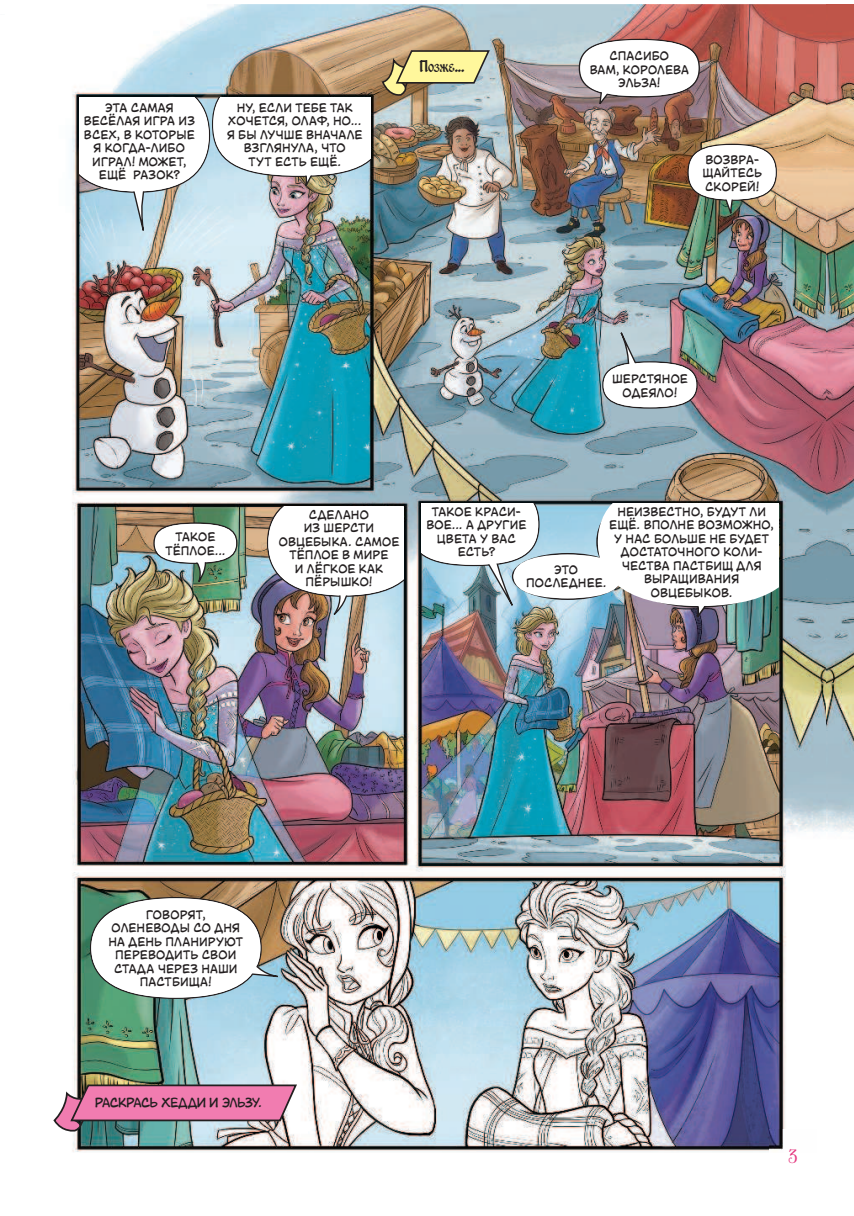
<style>
.page{position:relative;width:854px;height:1216px;background:#fff}
.page>*{position:absolute;margin:0;border:0;box-sizing:border-box;transform-origin:0 0}
.t1{font:20.3px "Honey Bee Basic";color:#e4377f}
.t2{font:18.03px "Kingthings Petrock Rus";color:#231f20}
.t3{font:12.25px "Hurma Klimova";letter-spacing:-.025em;color:#231f20}
.t4{font:11.72px/13.5px "Q CC Face Front Regular";letter-spacing:.02em;color:#231f20;text-align:center}
.s1{font-size:12.6px}
</style>
<div class="page">
<img style="left:72px;top:4px;width:754px;height:1148px">
<img style="left:826px;top:4px;width:27px;height:828px">
<svg style="left:246px;top:961px;width:81px;height:21px;background:#a1aaae"></svg>
<div style="left:91px;top:898px;width:169px;height:99px;background:#fff;border-radius:50%"></div>
<div style="left:579px;top:39px;width:120px;height:58px;background:#fff;border-radius:50%"></div>
<svg style="left:597px;top:89px;width:14px;height:20px"></svg>
<div style="left:580px;top:40px;width:117px;height:56px;background:#fff;border-radius:50%"></div>
<div style="left:687px;top:144px;width:89px;height:56px;background:#fff;border-radius:50%"></div>
<svg style="left:723px;top:199px;width:10px;height:22px"></svg>
<img style="left:520px;top:116px;width:119px;height:256px">
<div style="left:603px;top:362px;width:93px;height:45px;background:#fff;border-radius:50%"></div>
<svg style="left:381px;top:49px;width:110px;height:49px;background:#c8c290"></svg>
<div style="left:154px;top:523px;width:83px;height:40px;background:#fff;border-radius:50%"></div>
<div style="left:153px;top:522px;width:84px;height:42px;border:1px solid #231f20;border-radius:50%"></div>
<svg style="left:194px;top:561px;width:13px;height:29px"></svg>
<div style="left:155px;top:524px;width:81px;height:38px;background:#fff;border-radius:50%"></div>
<img style="left:267px;top:506px;width:136px;height:113px">
<svg style="left:421px;top:503px;width:118px;height:112px"></svg>
<div style="left:511px;top:553px;width:112px;height:47px;border:2px solid #231f20;border-radius:50%"></div>
<div style="left:513px;top:554px;width:108px;height:44px;background:#fff;border-radius:50%"></div>
<img style="left:596px;top:503px;width:182px;height:125px">
<img style="left:79px;top:97px;width:291px;height:158px">
<img style="left:53px;top:1041px;width:245px;height:92px">
<img style="left:769px;top:1129px;width:47px;height:23px">
<p class="t4" style="left:84px;top:101px;width:113px">ЭТА САМАЯ<br>ВЕСЁЛАЯ ИГРА ИЗ<br>ВСЕХ, В КОТОРЫЕ<br>Я КОГДА-ЛИБО<br>ИГРАЛ! МОЖЕТ,<br>ЕЩЁ РАЗОК?</p>
<p class="t4" style="left:227px;top:101px;width:137px">НУ, ЕСЛИ ТЕБЕ ТАК<br>ХОЧЕТСЯ, ОЛАФ, НО...<br>Я БЫ ЛУЧШЕ ВНАЧАЛЕ<br>ВЗГЛЯНУЛА, ЧТО<br>ТУТ ЕСТЬ ЕЩЁ.</p>
<h2 class="t2" style="left:419px;top:56px;width:46px">П<span class="s1">ОЗЖЕ</span>...</h2>
<p class="t4" style="left:589px;top:49px;width:101px">СПАСИБО<br>ВАМ, КОРОЛЕВА<br>ЭЛЬЗА!</p>
<p class="t4" style="left:702px;top:153px;width:61px;text-align:left">ВОЗВРА-<br>ЩАЙТЕСЬ<br>СКОРЕЙ!</p>
<p class="t4" style="left:612px;top:372px;width:77px">ШЕРСТЯНОЕ<br>ОДЕЯЛО!</p>
<p class="t4" style="left:165px;top:530px;width:62px">ТАКОЕ<br>ТЁПЛОЕ...</p>
<p class="t4" style="left:278px;top:507px;width:122px">СДЕЛАНО<br>ИЗ ШЕРСТИ<br>ОВЦЕБЫКА. САМОЕ<br>ТЁПЛОЕ В МИРЕ<br>И ЛЁГКОЕ КАК<br>ПЁРЫШКО!</p>
<p class="t4" style="left:426px;top:504px;width:101px">ТАКОЕ КРАСИ-<br>ВОЕ... А ДРУГИЕ<br>ЦВЕТА У ВАС<br>ЕСТЬ?</p>
<p class="t4" style="left:609px;top:504px;width:166px">НЕИЗВЕСТНО, БУДУТ ЛИ<br>ЕЩЁ. ВПОЛНЕ ВОЗМОЖНО,<br>У НАС БОЛЬШЕ НЕ БУДЕТ<br>ДОСТАТОЧНОГО КОЛИ-<br>ЧЕСТВА ПАСТБИЩ ДЛЯ<br>ВЫРАЩИВАНИЯ<br>ОВЦЕБЫКОВ.</p>
<p class="t4" style="left:526px;top:562px;width:82px">ЭТО<br>ПОСЛЕДНЕЕ.</p>
<p class="t4" style="left:108px;top:907px;width:136px">ГОВОРЯТ,<br>ОЛЕНЕВОДЫ СО ДНЯ<br>НА ДЕНЬ ПЛАНИРУЮТ<br>ПЕРЕВОДИТЬ СВОИ<br>СТАДА ЧЕРЕЗ НАШИ<br>ПАСТБИЩА!</p>
<p class="t3" style="left:95px;top:1095px;width:168px">РАСКРАСЬ ХЕДДИ И ЭЛЬЗУ.</p>
<h1 class="t1" style="left:788px;top:1143px;width:10px">3</h1>
</div>
